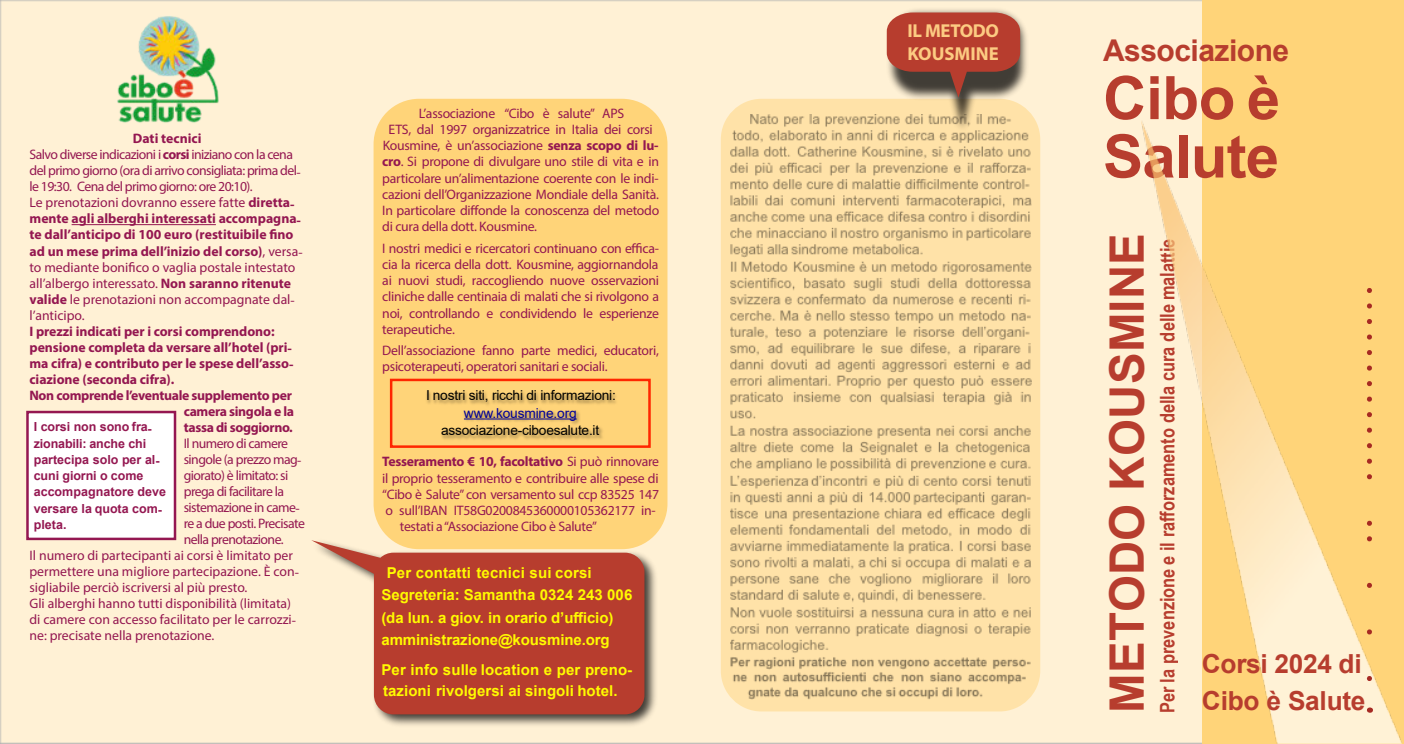
<style>
.page{position:relative;width:1404px;height:744px;background:#fff}
.page>*{position:absolute;margin:0;border:0;box-sizing:border-box;transform-origin:0 0}
.t1{font:700 60px/58.4px "Arial";letter-spacing:-.015em;color:#b73d2e}
.t2{font:700 47.5px "Arial";letter-spacing:.005em;color:#b73d2e}
.t3{font:700 30px "Arial";letter-spacing:-.015em;color:#b73d2e}
.t4{font:700 26.25px/37.5px "Arial";letter-spacing:-.01em;color:#b73d2e}
.t5{font:700 20px "Arial Narrow";color:#b73d2e}
.t6{font:700 18.75px/22.5px "Myriad Pro";letter-spacing:-.015em;color:#fccb82}
.t7{font:700 15px/22.5px "Arial";letter-spacing:.005em;color:#fffb00}
.t8{font:13.75px/16px "Myriad Pro";letter-spacing:-.02em;color:#941751}
.t9{font:700 13.75px "Myriad Pro";letter-spacing:-.01em;color:#941751}
.t10{font:13.75px "Myriad Pro";color:#941751}
.t11{font:13.75px "Myriad Pro";letter-spacing:-.04em;color:#941751}
.t12{font:13.75px "Arial";letter-spacing:-.015em;color:#000}
.t13{font:13.75px "Arial";letter-spacing:-.015em;color:#009}
.t14{font:700 12.5px/16.2px "Arial";color:#941751}
.s1{font-weight:700}
.s2{font-weight:400}
</style>
<div class="page">
<div style="left:1201px;top:0;width:202px;height:744px;background:#ffd479"></div>
<img style="left:1141px;top:121px;width:260px;height:623px">
<hr style="left:72px;top:224px;width:144px;height:1px;background:#941751">
<div style="left:720px;top:99px;width:320px;height:612px;background:#ffe2a8;border-radius:41px"></div>
<img style="left:309px;top:538px;width:348px;height:189px">
<svg style="left:311px;top:540px;width:333px;height:174px;background:#c56250"></svg>
<img style="left:730px;top:114px;width:300px;height:585px">
<img style="left:886px;top:8px;width:142px;height:128px">
<svg style="left:886px;top:12px;width:134px;height:86px;background:#a65243"></svg>
<img style="left:101px;top:13px;width:133px;height:114px">
<div style="left:373px;top:99px;width:294px;height:450px;background:#ffd479;border-radius:45px"></div>
<div style="left:390px;top:379px;width:260px;height:69px;border:2px solid #ff2600"></div>
<img style="left:427px;top:392px;width:189px;height:13px">
<img style="left:464px;top:409px;width:116px;height:16px">
<img style="left:441px;top:427px;width:162px;height:13px">
<hr style="left:464px;top:419px;width:112px;height:1px;background:#009">
<div style="left:26px;top:411px;width:150px;height:129px;border:2px solid #941751"></div>
<svg style="left:1366px;top:121px;width:5px;height:591px"></svg>
<p class="t8" style="left:29px;top:132px;width:274px;text-indent:103px"><span class="s1">Dati tecnici<br></span>Salvo diverse indicazioni i <span class="s1">corsi</span> iniziano con la cena del primo giorno (ora di arrivo consigliata: prima del&shy;le 19:30. Cena del primo giorno: ore 20:10).<br>Le prenotazioni dovranno essere fatte <span class="s1">diretta&shy;mente agli alberghi interessati accompagna&shy;te dall’anticipo di 100 euro (restituibile fino ad un mese prima dell’inizio del corso)</span>, versa&shy;to mediante bonifico o vaglia postale intestato all’albergo interessato. <span class="s1">Non saranno ritenute valide</span> le prenotazioni non accompagnate dal&shy;l’anticipo.</p>
<p class="t9" style="left:29px;top:325px;width:247px">I prezzi indicati per i corsi comprendono:</p>
<p class="t9" style="left:29px;top:341px;width:264px">pensione completa da versare all’hotel (pri-</p>
<p class="t9" style="left:29px;top:357px;width:265px">ma cifra) e contributo per le spese dell’asso-</p>
<p class="t9" style="left:29px;top:373px;width:146px">ciazione (seconda cifra).</p>
<p class="t9" style="left:29px;top:389px;width:264px">Non comprende l’eventuale supplemento per</p>
<p class="t9" style="left:184px;top:405px;width:112px">camera singola e la</p>
<p class="t9" style="left:184px;top:421px;width:111px">tassa di soggiorno.</p>
<p class="t11" style="left:184px;top:437px;width:106px">Il numero di camere</p>
<p class="t11" style="left:184px;top:453px;width:119px">singole (a prezzo mag-</p>
<p class="t11" style="left:184px;top:469px;width:106px">giorato) è limitato: si</p>
<p class="t11" style="left:184px;top:486px;width:102px">prega di facilitare la</p>
<p class="t11" style="left:184px;top:502px;width:117px">sistemazione in came-</p>
<p class="t11" style="left:184px;top:518px;width:123px">re a due posti. Precisate</p>
<p class="t11" style="left:184px;top:534px;width:101px">nella prenotazione.</p>
<p class="t10" style="left:29px;top:550px;width:265px">Il numero di partecipanti ai corsi è limitato per</p>
<p class="t10" style="left:29px;top:566px;width:271px">permettere una migliore partecipazione. È con-</p>
<p class="t10" style="left:29px;top:582px;width:219px">sigliabile perciò iscriversi al più presto.</p>
<p class="t10" style="left:29px;top:598px;width:263px">Gli alberghi hanno tutti disponibilità (limitata)</p>
<p class="t10" style="left:29px;top:614px;width:268px">di camere con accesso facilitato per le carrozzi-</p>
<p class="t10" style="left:29px;top:630px;width:186px">ne: precisate nella prenotazione.</p>
<p class="t14" style="left:34px;top:420px;width:134px">I corsi non sono fra&shy;zionabili: anche chi partecipa solo per al&shy;cuni giorni o come accompagnatore deve versare la quota com&shy;pleta.</p>
<p class="t8" style="left:419px;top:106px;width:207px">L’associazione “Cibo è salute” APS</p>
<p class="t8" style="left:388px;top:122px;width:265px">ETS, dal 1997 organizzatrice in Italia dei corsi</p>
<p class="t8" style="left:382px;top:139px;width:277px">Kousmine, è un’associazione <span class="s1">senza scopo di lu-</span></p>
<p class="t8" style="left:382px;top:155px;width:278px"><span class="s1">cro</span>. Si propone di divulgare uno stile di vita e in</p>
<p class="t8" style="left:382px;top:171px;width:278px">particolare un’alimentazione coerente con le indi-</p>
<p class="t8" style="left:382px;top:187px;width:278px">cazioni dell’Organizzazione Mondiale della Sanità.</p>
<p class="t8" style="left:382px;top:204px;width:278px">In particolare diffonde la conoscenza del metodo</p>
<p class="t8" style="left:382px;top:220px;width:156px">di cura della dott. Kousmine.</p>
<p class="t8" style="left:382px;top:241px;width:278px;text-align:justify">I nostri medici e ricercatori continuano con effica&shy;cia la ricerca della dott. Kousmine, aggiornandola ai nuovi studi, raccogliendo nuove osservazioni cliniche dalle centinaia di malati che si rivolgono a noi, controllando e condividendo le esperienze terapeutiche.</p>
<p class="t8" style="left:382px;top:343px;width:278px">Dell’associazione fanno parte medici, educatori, psicoterapeuti, operatori sanitari e sociali.</p>
<p class="t12" style="left:426px;top:390px;width:191px">I nostri siti, ricchi di informazioni:</p>
<p class="t13" style="left:464px;top:408px;width:114px">www.kousmine.org</p>
<p class="t12" style="left:441px;top:425px;width:159px">associazione-ciboesalute.it</p>
<p class="t9" style="left:382px;top:456px;width:278px">Tesseramento € 10, facoltativo <span class="s2">Si può rinnovare</span></p>
<p class="t8" style="left:382px;top:471px;width:278px">il proprio tesseramento e contribuire alle spese di</p>
<p class="t8" style="left:382px;top:487px;width:278px">“Cibo è Salute” con versamento sul ccp 83525 147</p>
<p class="t8" style="left:385px;top:504px;width:272px">o sull’IBAN IT58G0200845360000105362177 in-</p>
<p class="t8" style="left:400px;top:520px;width:199px">testati a “Associazione Cibo è Salute”</p>
<p class="t7" style="left:381px;top:562px;width:252px;text-indent:5px">Per contatti tecnici sui corsi Segreteria: Samantha 0324 243 006 (da lun. a giov. in orario d’ufficio) amministrazione@kousmine.org</p>
<p class="t7" style="left:381px;top:660px;width:252px;line-height:21.1px">Per info sulle location e per preno&shy;tazioni rivolgersi ai singoli hotel.</p>
<h3 class="t6" style="left:907px;top:21px;width:93px">IL METODO<br>KOUSMINE</h3>
<h3 class="t3" style="left:1102px;top:39px;width:188px">Associazione</h3>
<h1 class="t1" style="left:1102px;top:74px;width:178px">Cibo è<br>Salute</h1>
<h2 class="t2" style="left:1109px;top:712px;width:481px;rotate:-90deg">METODO KOUSMINE</h2>
<h3 class="t5" style="left:1159px;top:712px;width:476px;rotate:-90deg">Per la prevenzione e il rafforzamento della cura delle malattie</h3>
<h3 class="t4" style="left:1201px;top:647px;width:165px">Corsi 2024 di<br>Cibo è Salute</h3>
</div>
